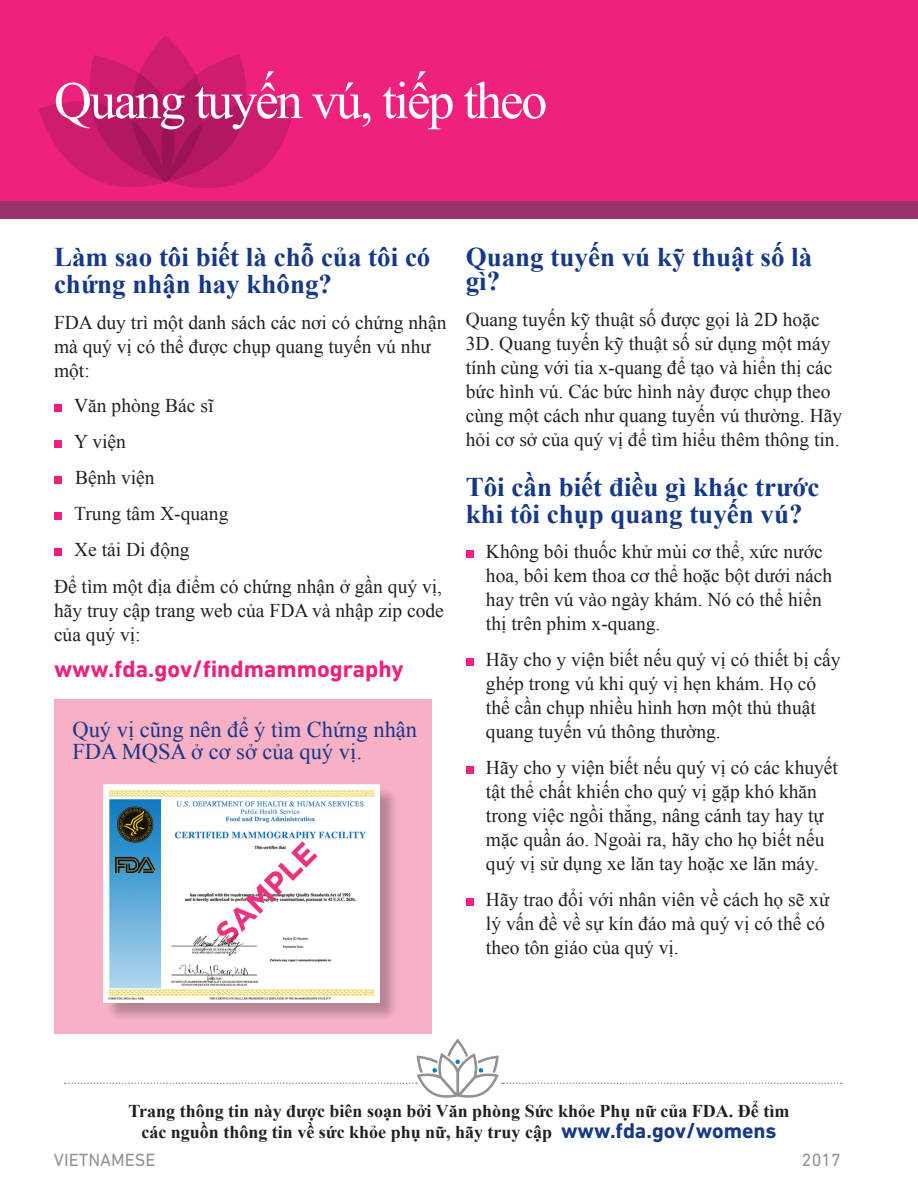
<style>
.page{position:relative;width:918px;height:1188px;background:#fff}
.page>*{position:absolute;margin:0;border:0;box-sizing:border-box;transform-origin:0 0}
.t1{font:52.5px "Times New Roman";letter-spacing:-.04em;color:#fff}
.t2{font:700 27px/27px "Times New Roman";color:#153889}
.t3{font:700 24px "DIN Next LT Pro";color:#ee217f}
.t4{font:22.5px/22.5px "Times New Roman";color:#153889}
.t5{font:19.5px/24px "Times New Roman";color:#231f20}
.t6{font:700 18px/21px "Times New Roman";color:#231f20;text-align:center}
.t7{font:18px "DIN Next LT Pro";color:#919295}
.s1{font-family:"DIN Next LT Pro";font-size:21.75px;color:#153889}
</style>
<div class="page">
<div style="left:54px;top:699px;width:378px;height:335px;background:#f7b0c4"></div>
<div style="left:54px;top:548px;width:8px;height:8px;background:#ee217f"></div>
<div style="left:54px;top:512px;width:8px;height:8px;background:#ee217f"></div>
<div style="left:54px;top:476px;width:8px;height:8px;background:#ee217f"></div>
<div style="left:54px;top:440px;width:8px;height:8px;background:#ee217f"></div>
<div style="left:54px;top:404px;width:8px;height:8px;background:#ee217f"></div>
<div style="left:466px;top:898px;width:7px;height:8px;background:#ee217f"></div>
<div style="left:466px;top:766px;width:7px;height:8px;background:#ee217f"></div>
<div style="left:466px;top:658px;width:7px;height:8px;background:#ee217f"></div>
<div style="left:466px;top:550px;width:7px;height:8px;background:#ee217f"></div>
<div style="left:0;top:0;width:918px;height:202px;background:#ee217f"></div>
<div style="left:0;top:201px;width:918px;height:18px;background:#993267"></div>
<svg style="left:39px;top:36px;width:255px;height:153px"></svg>
<div style="left:106px;top:787px;width:292px;height:234px;background:#231f20;opacity:.3"></div>
<img style="left:104px;top:785px;width:275px;height:217px">
<svg style="left:65px;top:1038px;width:777px;height:60px"></svg>
<h1 class="t1" style="left:54px;top:65px;width:495px">Quang tuyến vú, tiếp theo</h1>
<h2 class="t2" style="left:54px;top:243px;width:378px">Làm sao tôi biết là chỗ của tôi có chứng nhận hay không?</h2>
<p class="t5" style="left:54px;top:310px;width:394px">FDA duy trì một danh sách các nơi có chứng nhận mà quý vị có thể được chụp quang tuyến vú như một:</p>
<p class="t5" style="left:74px;top:393px;width:141px">Văn phòng Bác sĩ</p>
<p class="t5" style="left:74px;top:429px;width:53px">Y viện</p>
<p class="t5" style="left:75px;top:465px;width:81px">Bệnh viện</p>
<p class="t5" style="left:74px;top:501px;width:156px">Trung tâm X-quang</p>
<p class="t5" style="left:74px;top:537px;width:117px">Xe tải Di động</p>
<p class="t5" style="left:54px;top:574px;width:391px;text-align:justify">Để tìm một địa điểm có chứng nhận ở gần quý vị, hãy truy cập trang web của FDA và nhập zip code của quý vị:</p>
<p class="t3" style="left:54px;top:655px;width:351px">www.fda.gov/fndmammography</p>
<p class="t4" style="left:72px;top:717px;width:346px">Quý vị cũng nên để ý tìm Chứng nhận<br>FDA MQSA ở cơ sở của quý vị.</p>
<h2 class="t2" style="left:466px;top:244px;width:348px;line-height:24px">Quang tuyến vú kỹ thuật số là gì?</h2>
<p class="t5" style="left:466px;top:307px;width:378px">Quang tuyến kỹ thuật số được gọi là 2D hoặc 3D. Quang tuyến kỹ thuật số sử dụng một máy tính cùng với tia x-quang để tạo và hiển thị các bức hình vú. Các bức hình này được chụp theo cùng một cách như quang tuyến vú thường. Hãy hỏi cơ sở của quý vị để tìm hiểu thêm thông tin.</p>
<h2 class="t2" style="left:466px;top:473px;width:355px">Tôi cần biết điều gì khác trước khi tôi chụp quang tuyến vú?</h2>
<p class="t5" style="left:486px;top:539px;width:348px">Không bôi thuốc khử mùi cơ thể, xức nước hoa, bôi kem thoa cơ thể hoặc bột dưới nách hay trên vú vào ngày khám. Nó có thể hiển thị trên phim x-quang.</p>
<p class="t5" style="left:486px;top:647px;width:356px">Hãy cho y viện biết nếu quý vị có thiết bị cấy ghép trong vú khi quý vị hẹn khám. Họ có thể cần chụp nhiều hình hơn một thủ thuật quang tuyến vú thông thường.</p>
<p class="t5" style="left:486px;top:755px;width:354px">Hãy cho y viện biết nếu quý vị có các khuyết tật thể chất khiến cho quý vị gặp khó khăn trong việc ngồi thẳng, nâng cánh tay hay tự mặc quần áo. Ngoài ra, hãy cho họ biết nếu quý vị sử dụng xe lăn tay hoặc xe lăn máy.</p>
<p class="t5" style="left:486px;top:887px;width:345px">Hãy trao đổi với nhân viên về cách họ sẽ xử lý vấn đề về sự kín đáo mà quý vị có thể có theo tôn giáo của quý vị.</p>
<p class="t6" style="left:129px;top:1100px;width:662px">Trang thông tin này được biên soạn bởi Văn phòng Sức khỏe Phụ nữ của FDA. Để tìm các nguồn thông tin về sức khỏe phụ nữ, hãy truy cập <span class="s1">www.fda.gov/womens</span></p>
<p class="t7" style="left:54px;top:1150px;width:103px">VIETNAMESE</p>
<p class="t7" style="left:802px;top:1150px;width:41px">2017</p>
</div>
